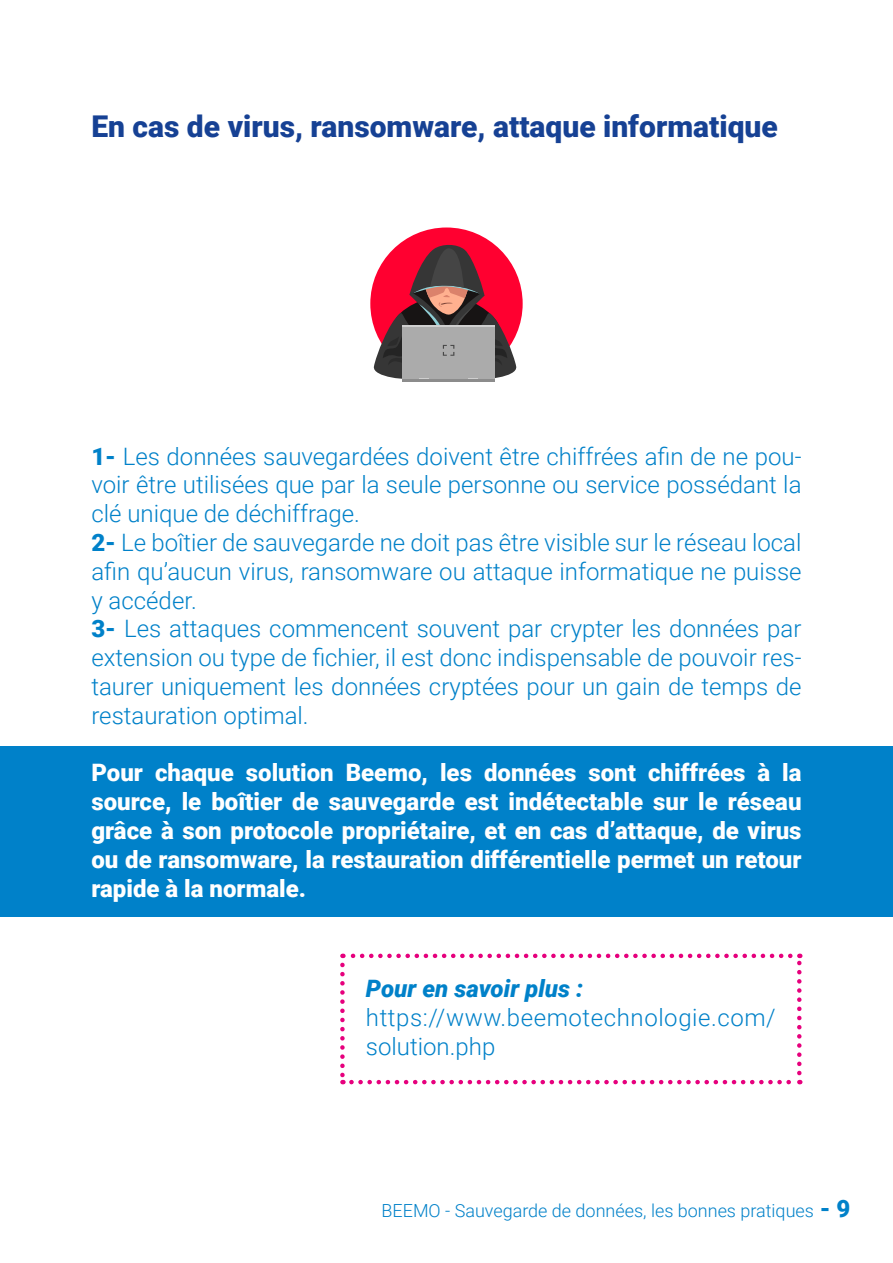
<style>
.page{position:relative;width:893px;height:1263px;background:#fff}
.page>*{position:absolute;margin:0;border:0;box-sizing:border-box;transform-origin:0 0}
.t1{font:900 30px "Roboto";color:#164194}
.t2{font:300 24px/28.8px "Roboto";color:#0081c9;text-align:justify}
.t3{font:900 24px/28.8px "Roboto";color:#fff;text-align:justify}
.t4{font:300 24px/28.8px "Roboto";letter-spacing:.025em;color:#0081c9}
.t5{font:italic 900 24px "Roboto";color:#0081c9}
.t6{font:300 18px "Roboto";color:#0081c9}
.s1{font-weight:900}
.s2{font-weight:900;font-size:24px}
</style>
<div class="page">
<div style="left:0;top:746px;width:893px;height:170px;background:#0081c9"></div>
<div style="left:370px;top:227px;width:153px;height:153px;background:#ff0030;border-radius:50%"></div>
<svg style="left:372px;top:243px;width:146px;height:138px"></svg>
<svg style="left:340px;top:965px;width:5px;height:119px"></svg>
<svg style="left:351px;top:1080px;width:449px;height:4px"></svg>
<svg style="left:797px;top:954px;width:4px;height:119px"></svg>
<svg style="left:342px;top:954px;width:448px;height:4px"></svg>
<p class="t1" style="left:91px;top:106px;width:688px">En cas de virus, ransomware, attaque informatique</p>
<p class="t2" style="left:91px;top:441px;width:712px"><span class="s1">1-</span> Les données sauvegardées doivent être chiffrées afin de ne pou&shy;voir être utilisées que par la seule personne ou service possédant la clé unique de déchiffrage.</p>
<p class="t2" style="left:91px;top:527px;width:712px"><span class="s1">2-</span> Le boîtier de sauvegarde ne doit pas être visible sur le réseau local afin qu’aucun virus, ransomware ou attaque informatique ne puisse y accéder.</p>
<p class="t2" style="left:91px;top:613px;width:712px"><span class="s1">3-</span> Les attaques commencent souvent par crypter les données par extension ou type de fichier, il est donc indispensable de pouvoir res&shy;taurer uniquement les données cryptées pour un gain de temps de restauration optimal.</p>
<p class="t3" style="left:91px;top:757px;width:712px">Pour chaque solution Beemo, les données sont chiffrées à la source, le boîtier de sauvegarde est indétectable sur le réseau grâce à son protocole propriétaire, et en cas d’attaque, de virus ou de ransomware, la restauration différentielle permet un retour rapide à la normale.</p>
<p class="t5" style="left:366px;top:972px;width:219px">Pour en savoir plus :</p>
<p class="t4" style="left:366px;top:1002px;width:411px">https://www.beemotechnologie.com/ solution.php</p>
<p class="t6" style="left:382px;top:1198px;width:470px">BEEMO - Sauvegarde de données, les bonnes pratiques <span class="s2">- 9</span></p>
</div>
